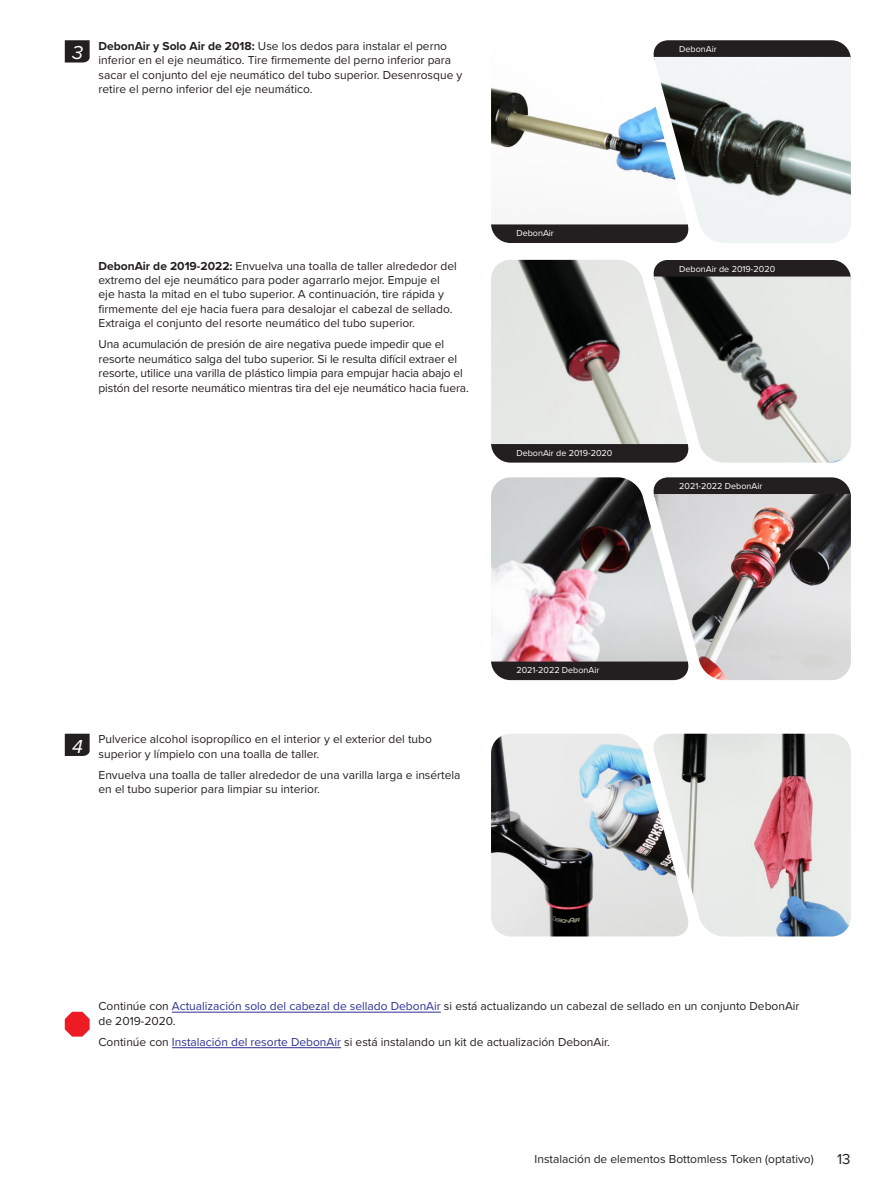
<style>
.page{position:relative;width:891px;height:1188px;background:#fff}
.page>*{position:absolute;margin:0;border:0;box-sizing:border-box;transform-origin:0 0}
.t1{font:italic 19.5px "Proxima Nova";color:#fff}
.t2{font:15px "Proxima Nova";color:#231f20}
.t3{font:12px/14.4px "Proxima Nova";color:#231f20}
.t4{font:9px "Proxima Nova";color:#fff}
.s1{font-weight:700}
.s2{color:#2e3092}
</style>
<div class="page">
<hr style="left:172px;top:1012px;width:269px;height:1px;background:#2e3092">
<hr style="left:172px;top:1047px;width:169px;height:1px;background:#2e3092">
<div style="left:491px;top:224px;width:200px;height:19px;background:#231f20"></div>
<img style="left:491px;top:87px;width:163px;height:88px">
<div style="left:653px;top:40px;width:198px;height:20px;background:#231f20"></div>
<img style="left:654px;top:57px;width:197px;height:186px">
<svg style="left:65px;top:40px;width:25px;height:23px"></svg>
<div style="left:491px;top:444px;width:200px;height:19px;background:#231f20"></div>
<img style="left:491px;top:260px;width:163px;height:184px">
<div style="left:653px;top:260px;width:198px;height:19px;background:#231f20"></div>
<img style="left:654px;top:277px;width:197px;height:186px">
<div style="left:491px;top:662px;width:200px;height:18px;background:#231f20"></div>
<img style="left:491px;top:477px;width:163px;height:185px">
<div style="left:653px;top:477px;width:198px;height:20px;background:#231f20"></div>
<img style="left:654px;top:494px;width:197px;height:186px">
<svg style="left:65px;top:734px;width:25px;height:22px"></svg>
<img style="left:491px;top:734px;width:160px;height:202px">
<img style="left:651px;top:734px;width:200px;height:202px">
<svg style="left:65px;top:1012px;width:25px;height:25px"></svg>
<p class="t1" style="left:72px;top:38px;width:12px">3</p>
<p class="t3" style="left:99px;top:38px;width:365px"><span class="s1">DebonAir y Solo Air de 2018:</span> Use los dedos para instalar el perno inferior en el eje neumático. Tire firmemente del perno inferior para sacar el conjunto del eje neumático del tubo superior. Desenrosque y retire el perno inferior del eje neumático.</p>
<p class="t3" style="left:99px;top:258px;width:360px"><span class="s1">DebonAir de 2019-2022:</span> Envuelva una toalla de taller alrededor del extremo del eje neumático para poder agarrarlo mejor. Empuje el eje hasta la mitad en el tubo superior. A continuación, tire rápida y firmemente del eje hacia fuera para desalojar el cabezal de sellado.<br>Extraiga el conjunto del resorte neumático del tubo superior.</p>
<p class="t3" style="left:99px;top:337px;width:372px">Una acumulación de presión de aire negativa puede impedir que el resorte neumático salga del tubo superior. Si le resulta difícil extraer el resorte, utilice una varilla de plástico limpia para empujar hacia abajo el pistón del resorte neumático mientras tira del eje neumático hacia fuera.</p>
<p class="t4" style="left:516px;top:226px;width:39px">DebonAir</p>
<p class="t4" style="left:516px;top:446px;width:97px">DebonAir de 2019-2020</p>
<p class="t4" style="left:679px;top:42px;width:39px">DebonAir</p>
<p class="t4" style="left:679px;top:262px;width:97px">DebonAir de 2019-2020</p>
<p class="t4" style="left:679px;top:479px;width:85px">2021-2022 DebonAir</p>
<p class="t1" style="left:72px;top:732px;width:12px">4</p>
<p class="t3" style="left:99px;top:732px;width:335px">Pulverice alcohol isopropílico en el interior y el exterior del tubo superior y límpielo con una toalla de taller.</p>
<p class="t3" style="left:99px;top:767px;width:364px">Envuelva una toalla de taller alrededor de una varilla larga e insértela en el tubo superior para limpiar su interior.</p>
<p class="t4" style="left:516px;top:663px;width:85px">2021-2022 DebonAir</p>
<p class="t3" style="left:99px;top:999px;width:703px">Continúe con <span class="s2">Actualización solo del cabezal de sellado DebonAir</span> si está actualizando un cabezal de sellado en un conjunto DebonAir de 2019-2020.</p>
<p class="t3" style="left:99px;top:1034px;width:513px">Continúe con <span class="s2">Instalación del resorte DebonAir</span> si está instalando un kit de actualización DebonAir.</p>
<p class="t3" style="left:535px;top:1151px;width:281px">Instalación de elementos Bottomless Token (optativo)</p>
<p class="t2" style="left:837px;top:1148px;width:15px">13</p>
</div>
